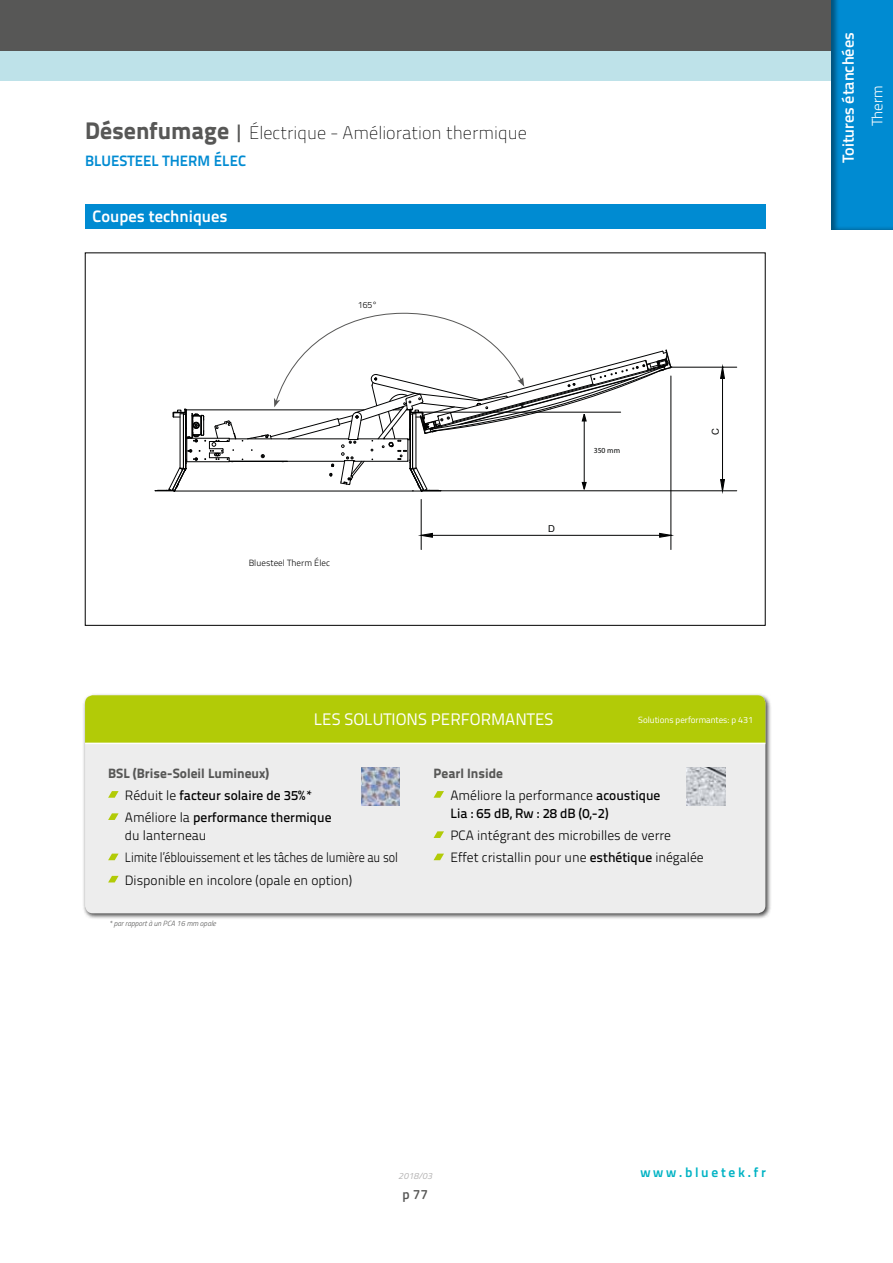
<style>
.page{position:relative;width:893px;height:1263px;background:#fff}
.page>*{position:absolute;margin:0;border:0;box-sizing:border-box;transform-origin:0 0}
.t1{font:100 18px "Titillium Text 22 L";color:#000}
.t2{font:16.65px "Titillium Text 22 L";color:#fff}
.t3{font:700 16.5px "Titillium Text 22 L";color:#fff}
.t4{font:600 16.2px "Titillium";color:#fff}
.t5{font:700 15px "Titillium Text 22 L";color:#008bd2}
.t6{font:300 15px "Titillium";color:#fff}
.t7{font:300 13.5px/22.2px "Titillium Text 22 L";color:#000}
.t8{font:500 13.5px/22.2px "Titillium Text 22 L";color:#000}
.t9{font:700 13.5px "Titillium Text 22 L";letter-spacing:.2em;color:#00b3c4}
.t10{font:600 13.5px "Titillium";color:#575756}
.t11{font:9.45px "Arial";color:#010202}
.t12{font:9px "Titillium";color:#fff}
.t13{font:300 9px "Titillium Text 22 L";color:#000}
.t14{font:italic 9px "Titillium";color:#b3b2b2}
.t15{font:7.65px "Myriad Pro";color:#010202}
.t16{font:italic 300 7.5px "Titillium";color:#575756}
.s1{font-weight:800;font-size:24px;color:#575756}
.s2{font-weight:500;font-size:19.8px;color:#575756}
.s3{font-weight:800;color:#575756}
.s4{font-weight:300}
.s5{font-weight:500}
</style>
<div class="page">
<div style="left:0;top:0;width:893px;height:50px;background:#575756"></div>
<div style="left:0;top:51px;width:864px;height:30px;background:#bee2e9"></div>
<div style="left:829px;top:0;width:64px;height:231px;background:#000;opacity:.4"></div>
<div style="left:85px;top:205px;width:680px;height:24px;background:#008bd2"></div>
<hr style="left:229px;top:439px;width:119px;height:1px;background:#010202">
<hr style="left:229px;top:461px;width:58px;height:1px;background:#010202">
<hr style="left:174px;top:491px;width:247px;height:1px;background:#010202">
<hr style="left:186px;top:410px;width:178px;height:1px;background:#010202">
<svg style="left:155px;top:409px;width:81px;height:83px"></svg>
<hr style="left:421px;top:499px;width:1px;height:50px;background:#010202">
<hr style="left:671px;top:376px;width:1px;height:173px;background:#010202">
<hr style="left:432px;top:535px;width:228px;height:1px;background:#010202">
<svg style="left:418px;top:532px;width:16px;height:6px"></svg>
<svg style="left:658px;top:532px;width:16px;height:6px"></svg>
<hr style="left:421px;top:490px;width:316px;height:1px;background:#010202">
<hr style="left:671px;top:367px;width:66px;height:1px;background:#010202">
<hr style="left:722px;top:378px;width:1px;height:102px;background:#010202">
<svg style="left:719px;top:479px;width:7px;height:15px"></svg>
<svg style="left:719px;top:364px;width:7px;height:15px"></svg>
<div style="left:82px;top:693px;width:690px;height:227px;background:#000;opacity:.75"></div>
<div style="left:85px;top:695px;width:680px;height:218px;background:#ededed;border-radius:8px"></div>
<div style="left:85px;top:695px;width:680px;height:48px;background:#b2cb07"></div>
<hr style="left:85px;top:743px;width:680px;height:1px;background:#fff">
<svg style="left:108px;top:791px;width:11px;height:7px"></svg>
<svg style="left:108px;top:813px;width:11px;height:7px"></svg>
<svg style="left:108px;top:854px;width:11px;height:6px"></svg>
<svg style="left:108px;top:876px;width:11px;height:6px"></svg>
<img style="left:361px;top:767px;width:39px;height:39px">
<svg style="left:434px;top:791px;width:10px;height:7px"></svg>
<svg style="left:434px;top:831px;width:10px;height:7px"></svg>
<svg style="left:434px;top:854px;width:10px;height:6px"></svg>
<img style="left:687px;top:767px;width:38px;height:39px">
<svg style="left:242px;top:313px;width:430px;height:179px"></svg>
<h1 class="t1" style="left:85px;top:120px;width:443px"><span class="s1">Désenfumage</span> <span class="s2">|</span> Électrique - Amélioration thermique</h1>
<p class="t5" style="left:85px;top:149px;width:163px">BLUESTEEL THERM ÉLEC</p>
<p class="t3" style="left:93px;top:203px;width:136px">Coupes techniques</p>
<p class="t13" style="left:358px;top:298px;width:21px">165°</p>
<p class="t13" style="left:249px;top:556px;width:83px">Bluesteel Therm Élec</p>
<p class="t11" style="left:548px;top:522px;width:8px">D</p>
<p class="t15" style="left:594px;top:446px;width:28px">350 mm</p>
<p class="t11" style="left:709px;top:435px;width:8px;rotate:-90deg">C</p>
<p class="t2" style="left:314px;top:707px;width:241px">LES SOLUTIONS PERFORMANTES</p>
<p class="t12" style="left:638px;top:713px;width:117px">Solutions performantes: p 431</p>
<p class="t8" style="left:125px;top:761px;width:208px;text-indent:-17px"><span class="s3">BSL (Brise-Soleil Lumineux)<br></span><span class="s4">Réduit le</span> facteur solaire de 35%*<br><span class="s4">Améliore la</span> performance thermique</p>
<p class="t7" style="left:125px;top:823px;width:275px">du lanterneau<br>Limite l’éblouissement et les tâches de lumière au sol<br>Disponible en incolore (opale en option)</p>
<p class="t16" style="left:109px;top:918px;width:108px">* par rapport à un PCA 16 mm opale</p>
<p class="t7" style="left:450px;top:761px;width:212px;text-indent:-17px"><span class="s3">Pearl Inside<br></span>Améliore la performance <span class="s5">acoustique</span></p>
<p class="t8" style="left:450px;top:801px;width:160px">Lia : 65 dB, Rw : 28 dB (0,-2)</p>
<p class="t7" style="left:450px;top:823px;width:255px">PCA intégrant des microbilles de verre<br>Effet cristallin pour une <span class="s5">esthétique</span> inégalée</p>
<p class="t4" style="left:836px;top:163px;width:132px;rotate:-90deg">Toitures étanchées</p>
<p class="t6" style="left:866px;top:126px;width:43px;rotate:-90deg">Therm</p>
<p class="t14" style="left:398px;top:1169px;width:36px">2018/03</p>
<p class="t9" style="left:640px;top:1162px;width:127px">www.bluetek.fr</p>
<p class="t10" style="left:403px;top:1184px;width:27px">p 77</p>
</div>
